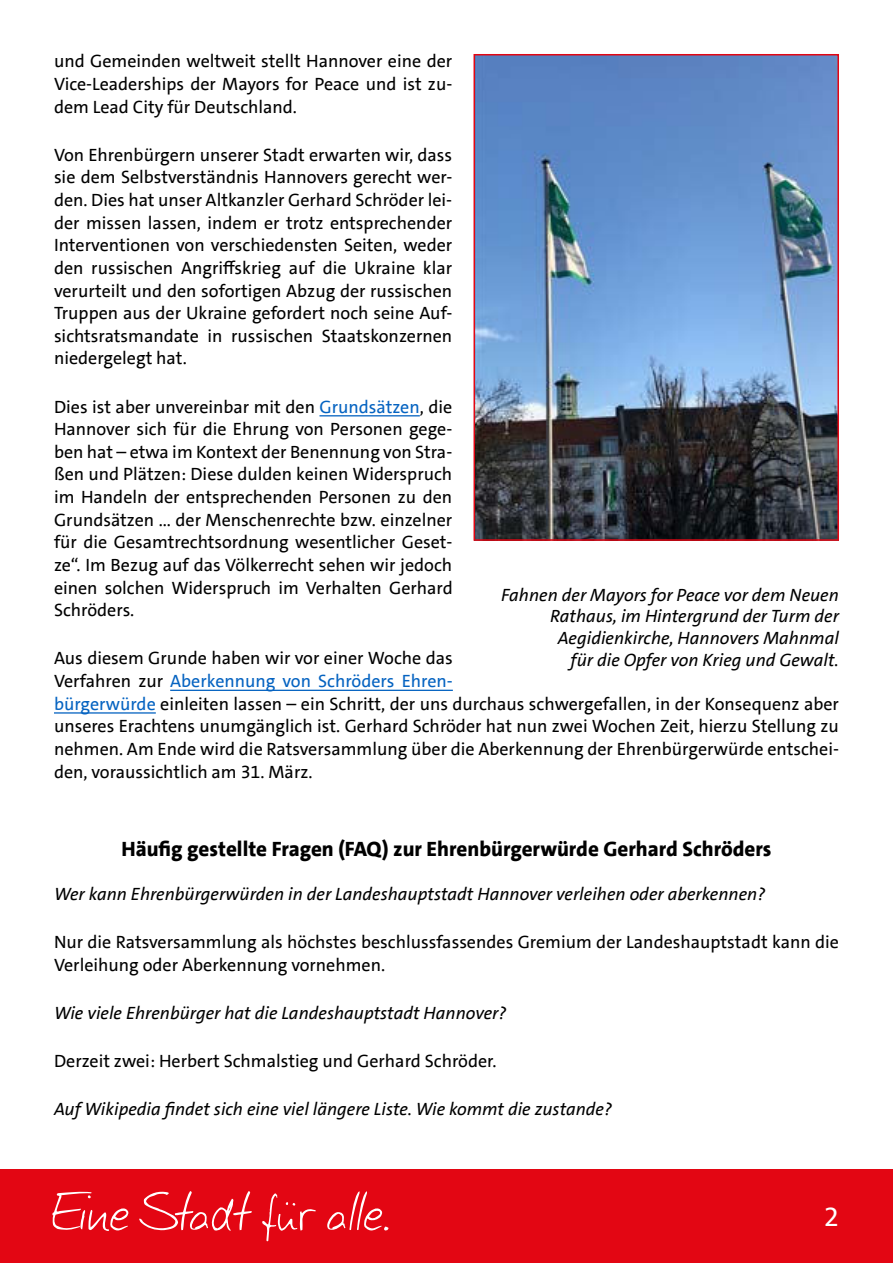
<style>
.page{position:relative;width:893px;height:1263px;background:#fff}
.page>*{position:absolute;margin:0;border:0;box-sizing:border-box;transform-origin:0 0}
.t1{font:800 21px "SPD The Sans";color:#000}
.t2{font:18px/22.6px "SPD The Sans";color:#000;text-align:justify}
.t3{font:italic 18px/21.6px "SPD The Sans";color:#000;text-align:right}
.s1{color:#0563c1}
</style>
<div class="page">
<div style="left:0;top:1169px;width:893px;height:94px;background:#e30613"></div>
<svg style="left:52px;top:1192px;width:77px;height:39px"></svg>
<svg style="left:139px;top:1191px;width:113px;height:40px"></svg>
<svg style="left:262px;top:1193px;width:54px;height:48px"></svg>
<svg style="left:327px;top:1191px;width:62px;height:40px"></svg>
<hr style="left:319px;top:415px;width:101px;height:1px;background:#0563c1">
<hr style="left:170px;top:690px;width:283px;height:1px;background:#0563c1">
<hr style="left:54px;top:712px;width:102px;height:2px;background:#0563c1">
<img style="left:476px;top:57px;width:360px;height:481px">
<div style="left:473px;top:54px;width:366px;height:487px;border:2px solid #e30613"></div>
<p class="t2" style="left:54px;top:51px;width:400px">und Gemeinden weltweit stellt Hannover eine der Vice-Leaderships der Mayors for Peace und ist zu&shy;dem Lead City für Deutschland.</p>
<p class="t2" style="left:54px;top:145px;width:400px">Von Ehrenbürgern unserer Stadt erwarten wir, dass sie dem Selbstverständnis Hannovers gerecht wer&shy;den. Dies hat unser Altkanzler Gerhard Schröder lei&shy;der missen lassen, indem er trotz entsprechender Interventionen von verschiedensten Seiten, weder den russischen Angriffskrieg auf die Ukraine klar verurteilt und den sofortigen Abzug der russischen Truppen aus der Ukraine gefordert noch seine Auf&shy;sichtsratsmandate in russischen Staatskonzernen niedergelegt hat.</p>
<p class="t2" style="left:54px;top:396px;width:400px">Dies ist aber unvereinbar mit den <span class="s1">Grundsätzen</span>, die Hannover sich für die Ehrung von Personen gege&shy;ben hat – etwa im Kontext der Benennung von Stra&shy;ßen und Plätzen: Diese dulden keinen Widerspruch im Handeln der entsprechenden Personen zu den Grundsätzen ... der Menschenrechte bzw. einzelner für die Gesamtrechtsordnung wesentlicher Geset&shy;ze“. Im Bezug auf das Völkerrecht sehen wir jedoch einen solchen Widerspruch im Verhalten Gerhard Schröders.</p>
<p class="t2" style="left:54px;top:648px;width:786px;text-align:left">Aus diesem Grunde haben wir vor einer Woche das<br>Verfahren zur <span class="s1">Aberkennung von Schröders Ehren-<br>bürgerwürde</span> einleiten lassen – ein Schritt, der uns durchaus schwergefallen, in der Konsequenz aber unseres Erachtens unumgänglich ist. Gerhard Schröder hat nun zwei Wochen Zeit, hierzu Stellung zu nehmen. Am Ende wird die Ratsversammlung über die Aberkennung der Ehrenbürgerwürde entschei&shy;den, voraussichtlich am 31. März.</p>
<p class="t3" style="left:501px;top:584px;width:339px">Fahnen der Mayors for Peace vor dem Neuen Rathaus, im Hintergrund der Turm der Aegidienkirche, Hannovers Mahnmal<br>für die Opfer von Krieg und Gewalt.</p>
<p class="t1" style="left:121px;top:836px;width:652px">Häufig gestellte Fragen (FAQ) zur Ehrenbürgerwürde Gerhard Schröders</p>
<p class="t3" style="left:54px;top:885px;width:713px">Wer kann Ehrenbürgerwürden in der Landeshauptstadt Hannover verleihen oder aberkennen?</p>
<p class="t2" style="left:54px;top:932px;width:786px">Nur die Ratsversammlung als höchstes beschlussfassendes Gremium der Landeshauptstadt kann die<br>Verleihung oder Aberkennung vornehmen.</p>
<p class="t3" style="left:54px;top:1004px;width:454px">Wie viele Ehrenbürger hat die Landeshauptstadt Hannover?</p>
<p class="t2" style="left:54px;top:1051px;width:444px">Derzeit zwei: Herbert Schmalstieg und Gerhard Schröder.</p>
<p class="t3" style="left:54px;top:1099px;width:559px">Auf Wikipedia findet sich eine viel längere Liste. Wie kommt die zustande?</p>
</div>
